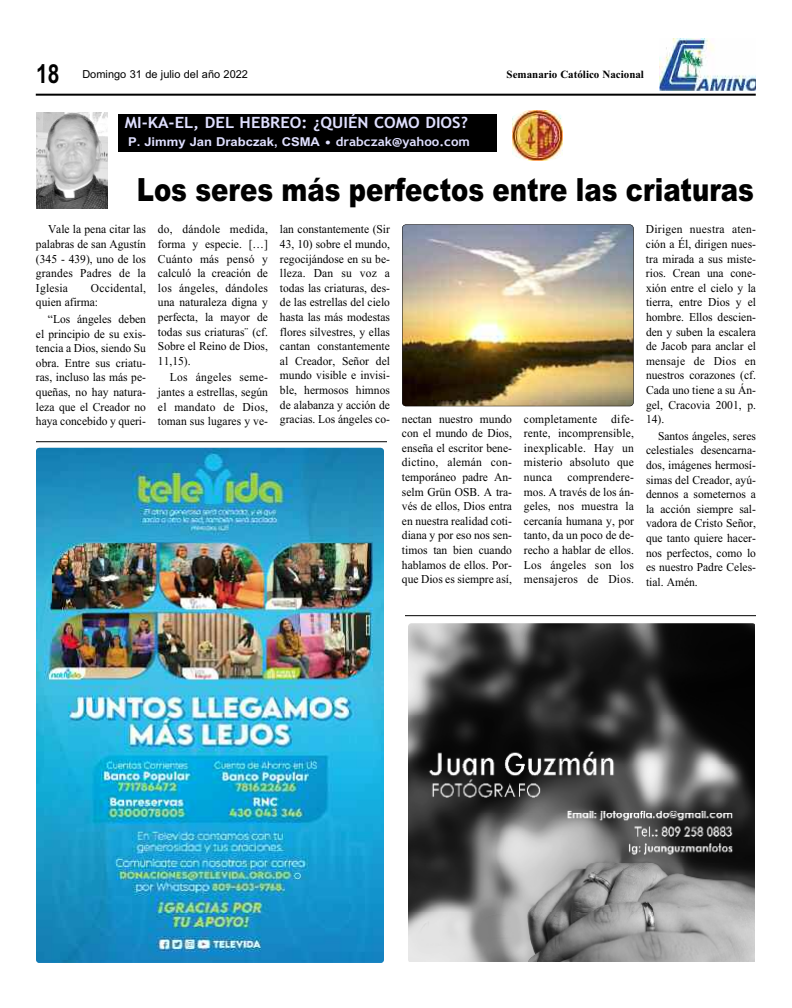
<style>
.page{position:relative;width:792px;height:1008px;background:#fff}
.page>*{position:absolute;margin:0;border:0;box-sizing:border-box;transform-origin:0 0}
.t1{font:900 32px "Arial";color:#000;scale:.81 1}
.t2{font:700 26.2px "Arial";color:#000;scale:.8 1}
.t3{font:700 15.6px "Trebuchet MS";color:#e0e0ff;scale:1.07 1}
.t4{font:700 12.2px "Arial";color:#e0e0ff;scale:1.07 1}
.t5{font:12px/14.6px "Times New Roman";color:#000;text-align:justify;scale:.96 1}
.t6{font:12px "Times New Roman";letter-spacing:.02em;color:#000;scale:.96 1}
.t7{font:11px "Arial";color:#000}
.t8{font:700 11px "Times New Roman";color:#000}
.s1{font-family:"Trebuchet MS";font-size:12.4px}
</style>
<div class="page">
<hr style="left:36px;top:94px;width:720px;height:2px;background:#000">
<img style="left:659px;top:39px;width:97px;height:52px">
<div style="left:118px;top:114px;width:378px;height:37px;background:#000"></div>
<img style="left:513px;top:111px;width:50px;height:49px">
<img style="left:36px;top:113px;width:72px;height:96px">
<img style="left:402px;top:225px;width:231px;height:181px;border-radius:4px">
<div style="left:402px;top:224px;width:232px;height:182px;border:1px solid #000;border-radius:4px"></div>
<img style="left:408px;top:623px;width:347px;height:339px">
<hr style="left:405px;top:615px;width:351px;height:1px;background:#000">
<hr style="left:36px;top:441px;width:351px;height:1px;background:#000">
<img style="left:36px;top:448px;width:348px;height:515px">
<h2 class="t2" style="left:36px;top:58px;width:31px">18</h2>
<p class="t7" style="left:82px;top:68px;width:167px">Domingo 31 de julio del año 2022</p>
<p class="t8" style="left:507px;top:67px;width:139px">Semanario Católico Nacional</p>
<p class="t3" style="left:125px;top:114px;width:322px">MI-KA-EL, DEL HEBREO: ¿QUIÉN COMO DIOS?</p>
<p class="t4" style="left:128px;top:135px;width:321px">P. Jimmy Jan Drabczak, CSMA <span class="s1">• drabczak@yahoo.com</span></p>
<h1 class="t1" style="left:137px;top:171px;width:764px">Los seres más perfectos entre las criaturas</h1>
<p class="t5" style="left:36px;top:222px;width:116px;text-indent:12px">Vale la pena citar las palabras de san Agustín (345 - 439), uno de los grandes Padres de la Iglesia</p>
<p class="t5" style="left:36px;top:280px;width:116px;text-indent:55px">Occidental, quien afirma:</p>
<p class="t5" style="left:36px;top:311px;width:116px;text-indent:12px">“Los ángeles deben el principio de su exis&shy;tencia a Dios, siendo Su obra. Entre sus criatu&shy;ras, incluso las más pe&shy;queñas, no hay natura&shy;leza que el Creador no haya concebido y queri-</p>
<p class="t5" style="left:158px;top:222px;width:116px">do, dándole medida, forma y especie. […] Cuánto más pensó y calculó la creación de los ángeles, dándoles una naturaleza digna y perfecta, la mayor de todas sus criaturas¨ (cf.<br>Sobre el Reino de Dios, 11,15).</p>
<p class="t5" style="left:158px;top:370px;width:116px;text-indent:12px">Los ángeles seme&shy;jantes a estrellas, según el mandato de Dios, toman sus lugares y ve-</p>
<p class="t5" style="left:280px;top:222px;width:116px">lan constantemente (Sir</p>
<p class="t5" style="left:280px;top:236px;width:116px">43, 10) sobre el mundo,</p>
<p class="t5" style="left:280px;top:251px;width:116px">regocijándose en su be-</p>
<p class="t6" style="left:280px;top:266px;width:116px">lleza. Dan su voz a</p>
<p class="t5" style="left:280px;top:280px;width:116px">todas las criaturas, des-</p>
<p class="t5" style="left:280px;top:295px;width:116px">de las estrellas del cielo</p>
<p class="t5" style="left:280px;top:309px;width:116px">hasta las más modestas</p>
<p class="t5" style="left:280px;top:324px;width:116px">flores silvestres, y ellas</p>
<p class="t5" style="left:280px;top:339px;width:116px">cantan constantemente</p>
<p class="t5" style="left:280px;top:353px;width:116px">al Creador, Señor del</p>
<p class="t5" style="left:280px;top:368px;width:116px">mundo visible e invisi-</p>
<p class="t5" style="left:280px;top:382px;width:116px">ble, hermosos himnos</p>
<p class="t5" style="left:280px;top:397px;width:116px">de alabanza y acción de</p>
<p class="t5" style="left:280px;top:412px;width:243px">gracias. Los ángeles co- nectan nuestro mundo</p>
<p class="t5" style="left:402px;top:426px;width:116px">con el mundo de Dios,</p>
<p class="t5" style="left:402px;top:440px;width:116px">enseña el escritor bene-</p>
<p class="t6" style="left:402px;top:455px;width:116px">dictino, alemán con-</p>
<p class="t5" style="left:402px;top:470px;width:116px">temporáneo padre An-</p>
<p class="t5" style="left:402px;top:484px;width:116px">selm Grün OSB. A tra-</p>
<p class="t5" style="left:402px;top:499px;width:116px">vés de ellos, Dios entra</p>
<p class="t5" style="left:402px;top:513px;width:116px">en nuestra realidad coti-</p>
<p class="t5" style="left:402px;top:528px;width:116px">diana y por eso nos sen-</p>
<p class="t5" style="left:402px;top:543px;width:116px">timos tan bien cuando</p>
<p class="t5" style="left:402px;top:557px;width:116px">hablamos de ellos. Por-</p>
<p class="t5" style="left:402px;top:572px;width:116px">que Dios es siempre así,</p>
<p class="t5" style="left:524px;top:411px;width:116px">completamente dife&shy;rente, incomprensible, inexplicable. Hay un misterio absoluto que nunca</p>
<p class="t5" style="left:524px;top:470px;width:116px;text-indent:44px">comprendere&shy;mos. A través de los án&shy;geles, nos muestra la cercanía humana y, por tanto, da un poco de de&shy;recho a hablar de ellos.<br>Los ángeles son los mensajeros de Dios.</p>
<p class="t5" style="left:646px;top:222px;width:116px">Dirigen nuestra aten&shy;ción a Él, dirigen nues&shy;tra mirada a sus miste&shy;rios. Crean una cone&shy;xión entre el cielo y la tierra, entre Dios y el hombre. Ellos descien&shy;den y suben la escalera de Jacob para anclar el mensaje de Dios en nuestros corazones (cf.<br>Cada uno tiene a su Án&shy;gel, Cracovia 2001, p.<br>14).</p>
<p class="t5" style="left:646px;top:428px;width:116px;text-indent:12px">Santos ángeles, seres celestiales desencarna&shy;dos, imágenes hermosí&shy;simas del Creador, ayú&shy;dennos a someternos a la acción siempre sal&shy;vadora de Cristo Señor, que tanto quiere hacer&shy;nos perfectos, como lo es nuestro Padre Celes&shy;tial. Amén.</p>
</div>
